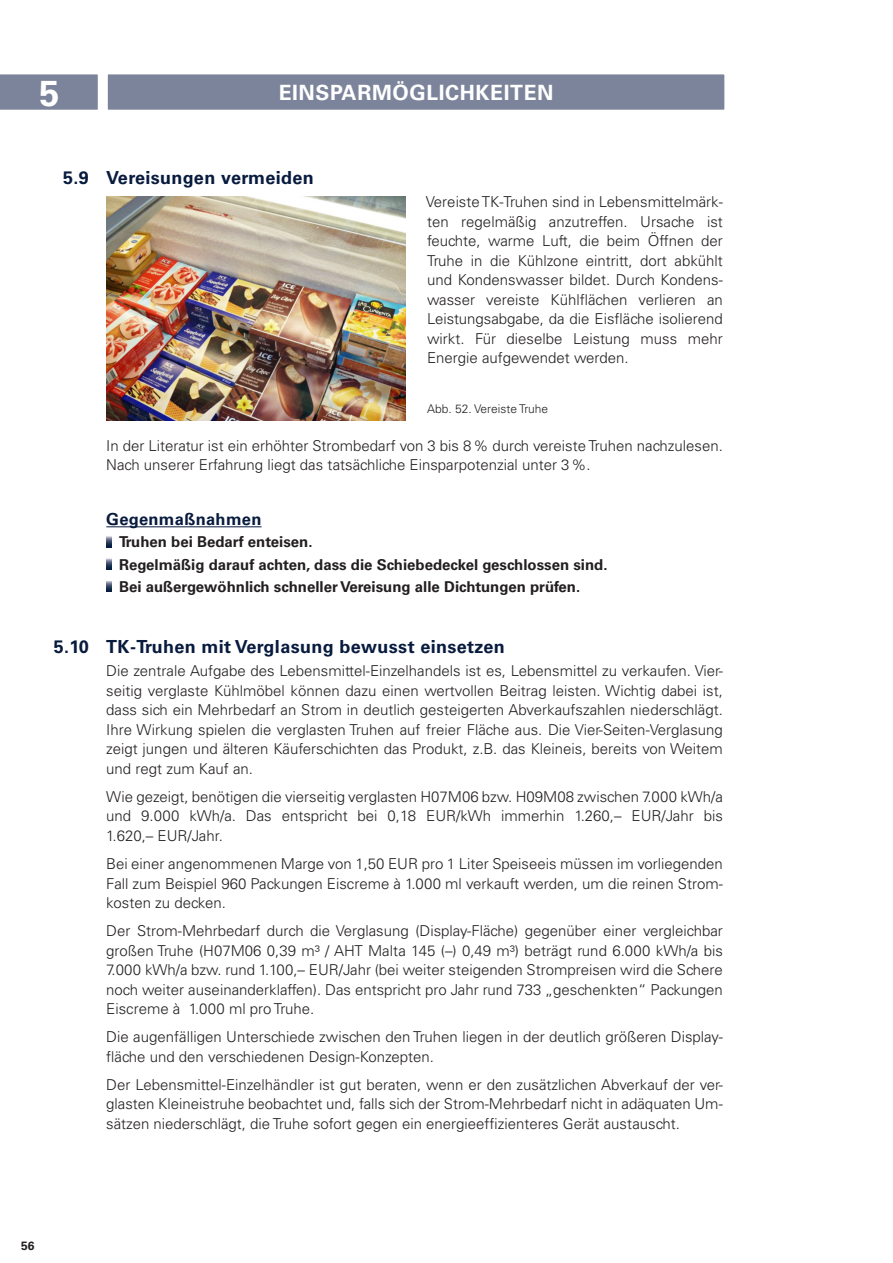
<style>
.page{position:relative;width:893px;height:1263px;background:#fff}
.page>*{position:absolute;margin:0;border:0;box-sizing:border-box;transform-origin:0 0}
.Univers_bold_14_15{font:700 36px "Univers LT";color:#fff}
.Univers_bold_14_15-2{font:700 21px "Univers LT";letter-spacing:.03em;color:#fff}
.Univers_bold_12_15{font:700 18px "Univers LT";letter-spacing:.02em;color:#081b3e}
.Sub_Underline{font:700 16.5px "Univers LT";letter-spacing:.02em;color:#081b3e}
.Univers_light_block{font:300 15px/19.5px "Univers LT";color:#231f20;text-align:justify}
.Aufzählung{font:700 15px "Univers LT";color:#231f20}
.BU_Univers_8_9{font:300 12px "Univers LT";color:#231f20}
.t1{font:700 12px "Univers LT";color:#231f20}
</style>
<div class="page">
<div style="left:0;top:74px;width:98px;height:36px;background:#7c849b"></div>
<div style="left:107px;top:74px;width:618px;height:36px;background:#7c849b"></div>
<hr style="left:106px;top:526px;width:156px;height:1px;background:#081b3e">
<img style="left:106px;top:196px;width:300px;height:225px">
<svg style="left:106px;top:536px;width:5px;height:11px"></svg>
<svg style="left:106px;top:558px;width:5px;height:12px"></svg>
<svg style="left:106px;top:581px;width:5px;height:11px"></svg>
<p class="Univers_bold_14_15" style="left:39px;top:72px;width:22px">5</p>
<p class="Univers_bold_14_15-2" style="left:279px;top:80px;width:276px">EINSPARMÖGLICHKEITEN</p>
<p class="Univers_bold_12_15" style="left:63px;top:167px;width:252px">5.9 Vereisungen vermeiden</p>
<p class="Univers_light_block" style="left:426px;top:192px;width:298px">Vereiste TK-Truhen sind in Lebensmittelmärk&shy;ten regelmäßig anzutreffen. Ursache ist feuchte, warme Luft, die beim Öffnen der Truhe in die Kühlzone eintritt, dort abkühlt und Kondenswasser bildet. Durch Kondens&shy;wasser vereiste Kühlflächen verlieren an Leistungsabgabe, da die Eisfläche isolierend wirkt. Für dieselbe Leistung muss mehr Energie aufgewendet werden.</p>
<p class="BU_Univers_8_9" style="left:427px;top:402px;width:123px">Abb. 52. Vereiste Truhe</p>
<p class="Univers_light_block" style="left:106px;top:436px;width:618px">In der Literatur ist ein erhöhter Strombedarf von 3 bis 8% durch vereiste Truhen nachzulesen.<br>Nach unserer Erfahrung liegt das tatsächliche Einsparpotenzial unter 3%.</p>
<p class="Sub_Underline" style="left:106px;top:510px;width:157px">Gegenmaßnahmen</p>
<p class="Aufzählung" style="left:119px;top:533px;width:195px">Truhen bei Bedarf enteisen.</p>
<p class="Aufzählung" style="left:119px;top:556px;width:490px">Regelmäßig darauf achten, dass die Schiebedeckel geschlossen sind.</p>
<p class="Aufzählung" style="left:119px;top:578px;width:463px">Bei außergewöhnlich schneller Vereisung alle Dichtungen prüfen.</p>
<p class="Univers_bold_12_15" style="left:54px;top:636px;width:453px">5.10 TK-Truhen mit Verglasung bewusst einsetzen</p>
<p class="Univers_light_block" style="left:106px;top:661px;width:618px">Die zentrale Aufgabe des Lebensmittel-Einzelhandels ist es, Lebensmittel zu verkaufen. Vier&shy;seitig verglaste Kühlmöbel können dazu einen wertvollen Beitrag leisten. Wichtig dabei ist, dass sich ein Mehrbedarf an Strom in deutlich gesteigerten Abverkaufszahlen niederschlägt.<br>Ihre Wirkung spielen die verglasten Truhen auf freier Fläche aus. Die Vier-Seiten-Verglasung zeigt jungen und älteren Käuferschichten das Produkt, z.B. das Kleineis, bereits von Weitem und regt zum Kauf an.</p>
<p class="Univers_light_block" style="left:106px;top:787px;width:618px">Wie gezeigt, benötigen die vierseitig verglasten H07M06 bzw. H09M08 zwischen 7.000 kWh/a und 9.000 kWh/a. Das entspricht bei 0,18 EUR/kWh immerhin 1.260,– EUR/Jahr bis 1.620,– EUR/Jahr.</p>
<p class="Univers_light_block" style="left:106px;top:854px;width:618px">Bei einer angenommenen Marge von 1,50 EUR pro 1 Liter Speiseeis müssen im vorliegenden Fall zum Beispiel 960 Packungen Eiscreme à 1.000 ml verkauft werden, um die reinen Strom&shy;kosten zu decken.</p>
<p class="Univers_light_block" style="left:106px;top:921px;width:618px">Der Strom-Mehrbedarf durch die Verglasung (Display-Fläche) gegenüber einer vergleichbar großen Truhe (H07M06 0,39 m³ / AHT Malta 145 (–) 0,49 m³) beträgt rund 6.000 kWh/a bis 7.000 kWh/a bzw. rund 1.100,– EUR/Jahr (bei weiter steigenden Strompreisen wird die Schere noch weiter auseinanderklaffen). Das entspricht pro Jahr rund 733 „geschenkten“ Packungen Eiscreme à 1.000 ml pro Truhe.</p>
<p class="Univers_light_block" style="left:106px;top:1027px;width:618px">Die augenfälligen Unterschiede zwischen den Truhen liegen in der deutlich größeren Display&shy;fläche und den verschiedenen Design-Konzepten.</p>
<p class="Univers_light_block" style="left:106px;top:1074px;width:618px">Der Lebensmittel-Einzelhändler ist gut beraten, wenn er den zusätzlichen Abverkauf der ver&shy;glasten Kleineistruhe beobachtet und, falls sich der Strom-Mehrbedarf nicht in adäquaten Um&shy;sätzen niederschlägt, die Truhe sofort gegen ein energieeffizienteres Gerät austauscht.</p>
<p class="t1" style="left:21px;top:1239px;width:15px">56</p>
</div>
